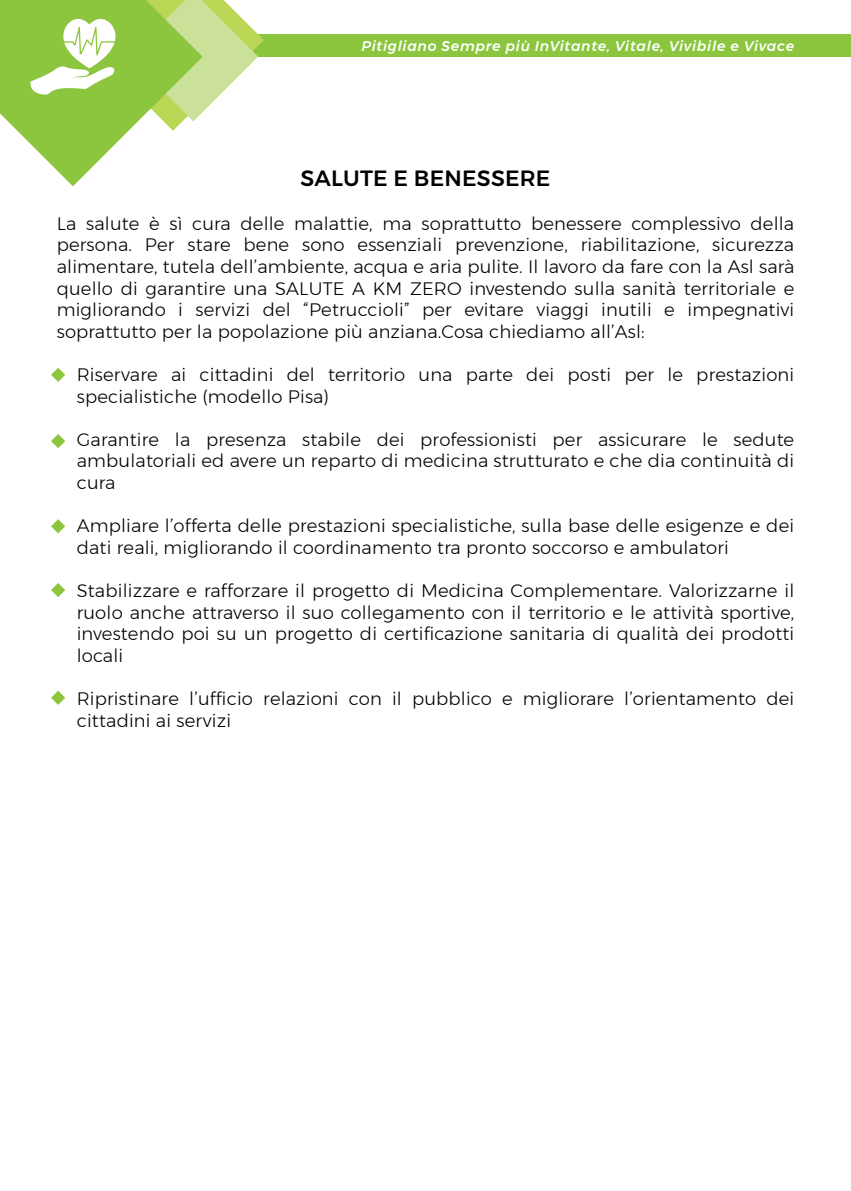
<style>
.page{position:relative;width:851px;height:1191px;background:#fff}
.page>*{position:absolute;margin:0;border:0;box-sizing:border-box;transform-origin:0 0}
.t1{font:500 22px "Montserrat";letter-spacing:.01em;color:#000001}
.t2{font:300 18px/21.6px "Montserrat";letter-spacing:.01em;color:#000001;text-align:justify}
.t3{font:italic 500 14px "Montserrat";letter-spacing:.05em;color:#fff}
</style>
<div class="page">
<svg style="left:51px;top:368px;width:14px;height:14px"></svg>
<svg style="left:51px;top:434px;width:14px;height:14px"></svg>
<svg style="left:51px;top:519px;width:14px;height:14px"></svg>
<svg style="left:51px;top:583px;width:14px;height:14px"></svg>
<svg style="left:51px;top:690px;width:14px;height:15px"></svg>
<div style="left:73px;top:34px;width:777px;height:23px;background:#8bc63e"></div>
<svg style="left:0;top:0;width:264px;height:186px"></svg>
<p class="t3" style="left:361px;top:38px;width:434px">Pitigliano Sempre più InVitante, Vitale, Vivibile e Vivace</p>
<p class="t1" style="left:300px;top:165px;width:251px">SALUTE E BENESSERE</p>
<p class="t2" style="left:57px;top:212px;width:739px">La salute è sì cura delle malattie, ma soprattutto benessere complessivo della persona. Per stare bene sono essenziali prevenzione, riabilitazione, sicurezza alimentare, tutela dell’ambiente, acqua e aria pulite. Il lavoro da fare con la Asl sarà quello di garantire una SALUTE A KM ZERO investendo sulla sanità territoriale e migliorando i servizi del “Petruccioli” per evitare viaggi inutili e impegnativi soprattutto per la popolazione più anziana.Cosa chiediamo all’Asl:</p>
<p class="t2" style="left:77px;top:364px;width:719px">Riservare ai cittadini del territorio una parte dei posti per le prestazioni specialistiche (modello Pisa)</p>
<p class="t2" style="left:77px;top:428px;width:719px">Garantire la presenza stabile dei professionisti per assicurare le sedute ambulatoriali ed avere un reparto di medicina strutturato e che dia continuità di cura</p>
<p class="t2" style="left:77px;top:515px;width:718px">Ampliare l’offerta delle prestazioni specialistiche, sulla base delle esigenze e dei dati reali, migliorando il coordinamento tra pronto soccorso e ambulatori</p>
<p class="t2" style="left:77px;top:580px;width:719px">Stabilizzare e rafforzare il progetto di Medicina Complementare. Valorizzarne il ruolo anche attraverso il suo collegamento con il territorio e le attività sportive, investendo poi su un progetto di certificazione sanitaria di qualità dei prodotti locali</p>
<p class="t2" style="left:77px;top:688px;width:719px">Ripristinare l’ufficio relazioni con il pubblico e migliorare l’orientamento dei cittadini ai servizi</p>
</div>
